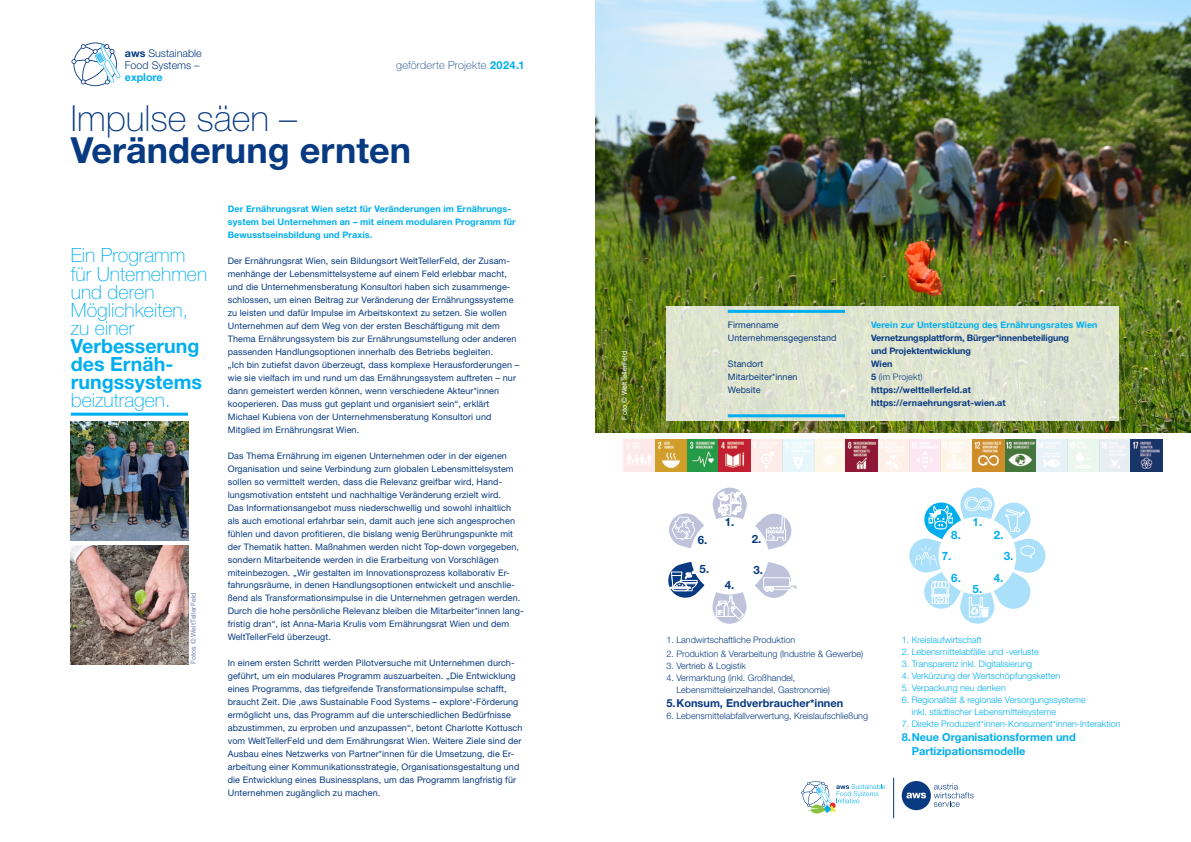
<style>
.page{position:relative;width:1191px;height:842px;background:#fff}
.page>*{position:absolute;margin:0;border:0;box-sizing:border-box;transform-origin:0 0}
.t1{font:700 36px "Helvetica Neue LT Pro";color:#073a81}
.t2{font:100 36px "Helvetica Neue LT Pro";color:#073a81}
.t3{font:100 19.6px/18.1px "Helvetica Neue LT Pro";color:#00aeef}
.t4{font:700 19.6px/18.1px "Helvetica Neue LT Pro";color:#00aeef}
.t5{font:700 11.5px "Helvetica Neue LT Pro";color:#00aeef}
.t6{font:700 11.5px "Helvetica Neue LT Pro";color:#073a81}
.t7{font:700 11px/14px "Helvetica Neue LT Pro";color:#00aeef}
.t8{font:700 11px "Helvetica Neue LT Pro";color:#073a81}
.t9{font:100 11px "Helvetica Neue LT Pro";letter-spacing:.02em;color:#073a81}
.t10{font:300 10.7px/12.1px "Helvetica Neue LT Pro";color:#073a81}
.t11{font:700 10.7px "Helvetica Neue LT Pro";color:#00aeef}
.t12{font:9px/13px "Helvetica Neue LT Pro";letter-spacing:.01em;color:#073a81}
.t13{font:300 9px/12px "Helvetica Neue LT Pro";color:#00aeef}
.t14{font:300 9px/12px "Helvetica Neue LT Pro";color:#073a81}
.t15{font:700 9px/13px "Helvetica Neue LT Pro";letter-spacing:.01em;color:#00aeef}
.t16{font:700 9px/13px "Helvetica Neue LT Pro";letter-spacing:-.01em;color:#073a81}
.t17{font:700 9px/13px "Helvetica Neue LT Pro";letter-spacing:.01em;color:#073a81}
.t18{font:7px "Helvetica Neue LT Pro";letter-spacing:.01em;color:#7581b2}
.t19{font:7px "Helvetica Neue LT Pro";letter-spacing:.01em;color:#fff}
.s1{font-weight:700}
.s2{font-weight:700;color:#00aeef}
</style>
<div class="page">
<svg style="left:71px;top:43px;width:49px;height:43px"></svg>
<svg style="left:801px;top:781px;width:84px;height:33px"></svg>
<hr style="left:893px;top:778px;width:1px;height:40px;background:#073a81">
<div style="left:901px;top:781px;width:30px;height:29px;background:#073a81;border-radius:50%"></div>
<svg style="left:906px;top:793px;width:20px;height:5px"></svg>
<svg style="left:934px;top:783px;width:39px;height:24px"></svg>
<hr style="left:71px;top:413px;width:117px;height:3px;background:#00aeef">
<img style="left:595px;top:0;width:596px;height:432px">
<div style="left:666px;top:306px;width:453px;height:115px;background:#dfe4d0"></div>
<hr style="left:728px;top:310px;width:117px;height:3px;background:#00aeef">
<hr style="left:728px;top:414px;width:117px;height:3px;background:#00aeef">
<img style="left:624px;top:439px;width:538px;height:32px">
<img style="left:71px;top:421px;width:117px;height:119px">
<img style="left:71px;top:546px;width:117px;height:118px">
<svg style="left:909px;top:488px;width:136px;height:136px"></svg>
<svg style="left:712px;top:488px;width:34px;height:31px"></svg>
<svg style="left:712px;top:592px;width:34px;height:32px"></svg>
<svg style="left:755px;top:562px;width:42px;height:36px"></svg>
<svg style="left:755px;top:513px;width:37px;height:36px"></svg>
<svg style="left:669px;top:513px;width:35px;height:35px"></svg>
<svg style="left:668px;top:562px;width:36px;height:36px"></svg>
<p class="t10" style="left:125px;top:47px;width:78px"><span class="s1">aws</span> Sustainable<br>Food Systems –</p>
<p class="t11" style="left:125px;top:71px;width:39px">explore</p>
<p class="t9" style="left:396px;top:59px;width:130px">geförderte Projekte <span class="s2">2024.1</span></p>
<h1 class="t2" style="left:71px;top:96px;width:228px">Impulse säen –</h1>
<h1 class="t1" style="left:71px;top:128px;width:342px">Veränderung ernten</h1>
<p class="t15" style="left:228px;top:202px;width:289px">Der Ernährungsrat Wien setzt für Veränderungen im Ernährungs&shy;system bei Unternehmen an – mit einem modularen Programm für<br>Bewusstseinsbildung und Praxis.</p>
<p class="t12" style="left:228px;top:254px;width:293px">Der Ernährungsrat Wien, sein Bildungsort WeltTellerFeld, der Zusam&shy;menhänge der Lebensmittelsysteme auf einem Feld erlebbar macht, und die Unternehmensberatung Konsultori haben sich zusammenge&shy;schlossen, um einen Beitrag zur Veränderung der Ernährungssysteme zu leisten und dafür Impulse im Arbeitskontext zu setzen. Sie wollen Unternehmen auf dem Weg von der ersten Beschäftigung mit dem Thema Ernährungssystem bis zur Ernährungsumstellung oder anderen passenden Handlungsoptionen innerhalb des Betriebs begleiten.<br>„Ich bin zutiefst davon überzeugt, dass komplexe Herausforderungen – wie sie vielfach im und rund um das Ernährungssystem auftreten – nur dann gemeistert werden können, wenn verschiedene Akteur*innen kooperieren. Das muss gut geplant und organisiert sein“, erklärt Michael Kubiena von der Unternehmensberatung Konsultori und Mitglied im Ernährungsrat Wien.</p>
<p class="t12" style="left:228px;top:449px;width:297px">Das Thema Ernährung im eigenen Unternehmen oder in der eigenen Organisation und seine Verbindung zum globalen Lebensmittelsystem sollen so vermittelt werden, dass die Relevanz greifbar wird, Hand&shy;lungsmotivation entsteht und nachhaltige Veränderung erzielt wird.<br>Das Informationsangebot muss niederschwellig und sowohl inhaltlich als auch emotional erfahrbar sein, damit auch jene sich angesprochen fühlen und davon profitieren, die bislang wenig Berührungspunkte mit der Thematik hatten. Maßnahmen werden nicht Top-down vorgegeben, sondern Mitarbeitende werden in die Erarbeitung von Vorschlägen miteinbezogen. „Wir gestalten im Innovationsprozess kollaborativ Er&shy;fahrungsräume, in denen Handlungsoptionen entwickelt und anschlie&shy;ßend als Transformationsimpulse in die Unternehmen getragen werden.<br>Durch die hohe persönliche Relevanz bleiben die Mitarbeiter*innen lang&shy;fristig dran“, ist Anna-Maria Krulis vom Ernährungsrat Wien und dem WeltTellerFeld überzeugt.</p>
<p class="t12" style="left:228px;top:656px;width:296px">In einem ersten Schritt werden Pilotversuche mit Unternehmen durch&shy;geführt, um ein modulares Programm auszuarbeiten. „Die Entwicklung eines Programms, das tiefgreifende Transformationsimpulse schafft, braucht Zeit. Die ‚aws Sustainable Food Systems – explore‘-Förderung ermöglicht uns, das Programm auf die unterschiedlichen Bedürfnisse abzustimmen, zu erproben und anzupassen“, betont Charlotte Kottusch vom WeltTellerFeld und dem Ernährungsrat Wien. Weitere Ziele sind der Ausbau eines Netzwerks von Partner*innen für die Umsetzung, die Er&shy;arbeitung einer Kommunikationsstrategie, Organisationsgestaltung und die Entwicklung eines Businessplans, um das Programm langfristig für Unternehmen zugänglich zu machen.</p>
<h2 class="t3" style="left:71px;top:246px;width:138px">Ein Programm für Unternehmen und deren<br>Möglichkeiten, zu einer</h2>
<h2 class="t4" style="left:71px;top:336px;width:133px">Verbesserung des Ernäh&shy;rungssystems</h2>
<h2 class="t3" style="left:71px;top:391px;width:101px">beizutragen.</h2>
<p class="t18" style="left:189px;top:664px;width:74px;rotate:-90deg">Fotos © WeltTellerFeld</p>
<p class="t19" style="left:620px;top:420px;width:70px;rotate:-90deg">Foto © WeltTellerFeld</p>
<p class="t12" style="left:728px;top:318px;width:52px">Firmenname</p>
<p class="t15" style="left:871px;top:318px;width:228px">Verein zur Unterstützung des Ernährungsrates Wien</p>
<p class="t12" style="left:728px;top:331px;width:110px">Unternehmensgegenstand</p>
<p class="t16" style="left:871px;top:331px;width:200px">Vernetzungsplattform, Bürger*innenbeteiligung und Projektentwicklung</p>
<p class="t12" style="left:728px;top:357px;width:37px">Standort</p>
<p class="t16" style="left:871px;top:357px;width:23px">Wien</p>
<p class="t12" style="left:728px;top:370px;width:71px">Mitarbeiter*innen</p>
<p class="t14" style="left:871px;top:370px;width:53px"><span class="s1">5</span> (im Projekt)</p>
<p class="t12" style="left:728px;top:383px;width:34px">Website</p>
<p class="t17" style="left:871px;top:383px;width:136px">https://welttellerfeld.at https://ernaehrungsrat-wien.at</p>
<p class="t6" style="left:724px;top:515px;width:11px">1.</p>
<p class="t5" style="left:972px;top:515px;width:11px">1.</p>
<p class="t6" style="left:698px;top:532px;width:11px">6.</p>
<p class="t6" style="left:699px;top:562px;width:11px">5.</p>
<p class="t6" style="left:724px;top:578px;width:11px">4.</p>
<p class="t6" style="left:752px;top:532px;width:11px">2.</p>
<p class="t6" style="left:753px;top:563px;width:11px">3.</p>
<p class="t5" style="left:993px;top:528px;width:11px">2.</p>
<p class="t5" style="left:951px;top:528px;width:11px">8.</p>
<p class="t5" style="left:951px;top:571px;width:11px">6.</p>
<p class="t5" style="left:941px;top:548px;width:11px">7.</p>
<p class="t5" style="left:1003px;top:548px;width:11px">3.</p>
<p class="t5" style="left:993px;top:571px;width:11px">4.</p>
<p class="t5" style="left:972px;top:582px;width:11px">5.</p>
<p class="t14" style="left:666px;top:633px;width:130px">1. Landwirtschaftliche Produktion</p>
<p class="t14" style="left:666px;top:647px;width:198px">2. Produktion &amp; Verarbeitung (Industrie &amp; Gewerbe)</p>
<p class="t14" style="left:666px;top:659px;width:81px">3. Vertrieb &amp; Logistik</p>
<p class="t14" style="left:676px;top:671px;width:155px;text-indent:-10px">4. Vermarktung (inkl. Großhandel,<br>Lebensmitteleinzelhandel, Gastronomie)</p>
<p class="t8" style="left:666px;top:696px;width:178px">5.Konsum, Endverbraucher*innen</p>
<p class="t14" style="left:666px;top:709px;width:203px">6. Lebensmittelabfallverwertung, Kreislaufschließung</p>
<p class="t13" style="left:901px;top:633px;width:82px">1. Kreislaufwirtschaft</p>
<p class="t13" style="left:901px;top:645px;width:139px">2. Lebensmittelabfälle und -verluste</p>
<p class="t13" style="left:901px;top:657px;width:132px">3. Transparenz inkl. Digitalisierung</p>
<p class="t13" style="left:901px;top:669px;width:160px">4. Verkürzung der Wertschöpfungsketten</p>
<p class="t13" style="left:901px;top:681px;width:106px">5. Verpackung neu denken</p>
<p class="t13" style="left:911px;top:693px;width:175px;text-indent:-10px">6. Regionalität &amp; regionale Versorgungssysteme inkl. städtischer Lebensmittelsysteme</p>
<p class="t13" style="left:901px;top:717px;width:220px">7. Direkte Produzent*innen-Konsument*innen-Interaktion</p>
<p class="t7" style="left:911px;top:729px;width:165px;text-indent:-10px">8.Neue Organisationsformen und<br>Partizipationsmodelle</p>
</div>
